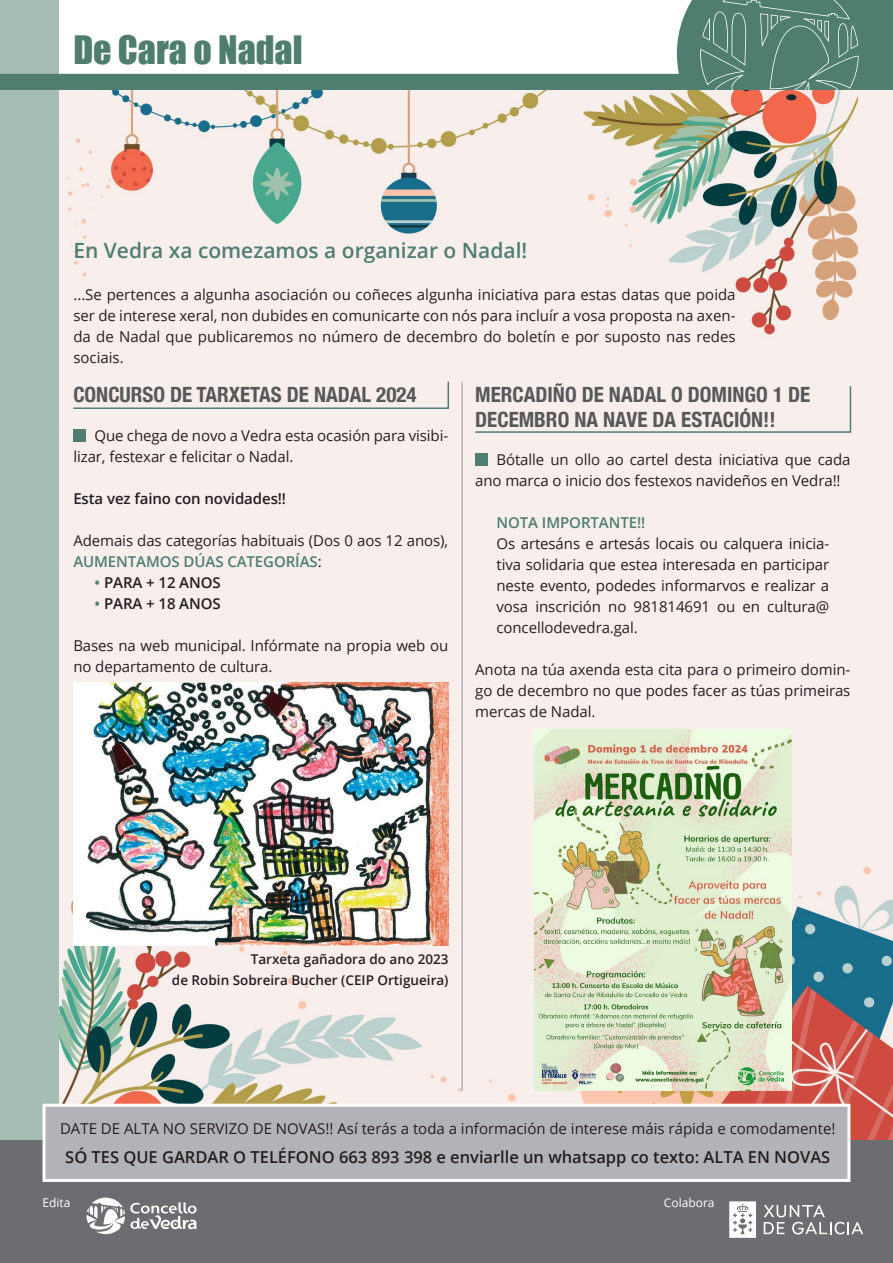
<style>
.page{position:relative;width:893px;height:1263px;background:#fff}
.page>*{position:absolute;margin:0;border:0;box-sizing:border-box;transform-origin:0 0}
.Encabezado_1{font:36px "Impact";color:#4f7e71}
.Titulares_Noticias{font:700 condensed 21px/25.2px "Helvetica Neue";color:#57585a}
.Texto{font:600 21px "Open Sans";color:#4f7e71}
.Texto-2{font:600 16.5px "Open Sans";color:#231f20}
.Texto-3{font:15px/21px "Open Sans";letter-spacing:-.005em;color:#231f20}
.Texto-4{font:600 15px "Open Sans";letter-spacing:-.005em;color:#231f20}
.Texto-5{font:600 15px "Open Sans";letter-spacing:-.005em;color:#4f7e71}
.Pie_de_Foto{font:600 13.5px "Open Sans";color:#231f20}
.Titulares_2{font:12px "Open Sans";color:#fff}
.s1{font-weight:600;color:#4f7e71}
.s2{color:#4f7e71}
</style>
<div class="page">
<img style="left:58px;top:90px;width:835px;height:1051px">
<div style="left:0;top:0;width:58px;height:1263px;background:#a6bdb5"></div>
<div style="left:0;top:1141px;width:893px;height:122px;background:#6c6d70"></div>
<svg style="left:86px;top:1197px;width:111px;height:37px"></svg>
<div style="left:43px;top:1104px;width:807px;height:78px;background:#b2b3b7;border:3px solid #fff"></div>
<svg style="left:0;top:0;width:893px;height:90px"></svg>
<svg style="left:700px;top:0;width:159px;height:90px;background:#5c877b"></svg>
<svg style="left:729px;top:1201px;width:27px;height:37px"></svg>
<svg style="left:764px;top:1205px;width:99px;height:29px"></svg>
<svg style="left:72px;top:380px;width:378px;height:30px;background:#eee7e5"></svg>
<div style="left:73px;top:430px;width:13px;height:12px;background:#4f7e71"></div>
<div style="left:475px;top:453px;width:13px;height:13px;background:#4f7e71"></div>
<img style="left:535px;top:729px;width:256px;height:362px">
<div style="left:474px;top:385px;width:378px;height:49px;background:#f8eeec"></div>
<img style="left:73px;top:682px;width:376px;height:263px">
<hr style="left:462px;top:382px;width:1px;height:709px;background:#939598">
<p class="Encabezado_1" style="left:73px;top:22px;width:231px">De Cara o Nadal</p>
<p class="Texto" style="left:73px;top:236px;width:455px">En Vedra xa comezamos a organizar o Nadal!</p>
<p class="Texto-3" style="left:73px;top:284px;width:664px;text-align:justify">...Se pertences a algunha asociación ou coñeces algunha iniciativa para estas datas que poida ser de interese xeral, non dubides en comunicarte con nós para incluír a vosa proposta na axen&shy;da de Nadal que publicaremos no número de decembro do boletín e por suposto nas redes sociais.</p>
<p class="Titulares_Noticias" style="left:73px;top:380px;width:345px">CONCURSO DE TARXETAS DE NADAL 2024</p>
<p class="Texto-3" style="left:73px;top:425px;width:376px;text-indent:21px">Que chega de novo a Vedra esta ocasión para visibi&shy;lizar, festexar e felicitar o Nadal.</p>
<p class="Texto-4" style="left:73px;top:488px;width:214px">Esta vez faino con novidades!!</p>
<p class="Texto-3" style="left:73px;top:530px;width:376px">Ademais das categorías habituais (Dos 0 aos 12 anos),<br><span class="s1">AUMENTAMOS DÚAS CATEGORÍAS</span>:</p>
<p class="Texto-4" style="left:95px;top:572px;width:128px"><span class="s2">•</span> PARA + 12 ANOS</p>
<p class="Texto-4" style="left:95px;top:593px;width:128px"><span class="s2">•</span> PARA + 18 ANOS</p>
<p class="Texto-3" style="left:73px;top:635px;width:376px">Bases na web municipal. Infórmate na propia web ou no departamento de cultura.</p>
<p class="Titulares_Noticias" style="left:475px;top:380px;width:337px">MERCADIÑO DE NADAL O DOMINGO 1 DE<br>DECEMBRO NA NAVE DA ESTACIÓN!!</p>
<p class="Texto-3" style="left:475px;top:449px;width:377px;text-indent:21px">Bótalle un ollo ao cartel desta iniciativa que cada ano marca o inicio dos festexos navideños en Vedra!!</p>
<p class="Texto-5" style="left:496px;top:512px;width:150px">NOTA IMPORTANTE!!</p>
<p class="Texto-3" style="left:496px;top:533px;width:334px;text-align:justify">Os artesáns e artesás locais ou calquera inicia&shy;tiva solidaria que estea interesada en participar neste evento, podedes informarvos e realizar a vosa inscrición no 981814691 ou en cultura@ concellodevedra.gal.</p>
<p class="Texto-3" style="left:475px;top:659px;width:377px;text-align:justify">Anota na túa axenda esta cita para o primeiro domin&shy;go de decembro no que podes facer as túas primeiras mercas de Nadal.</p>
<p class="Pie_de_Foto" style="left:251px;top:950px;width:199px">Tarxeta gañadora do ano 2023</p>
<p class="Pie_de_Foto" style="left:172px;top:971px;width:278px">de Robin Sobreira Bucher (CEIP Ortigueira)</p>
<p class="Texto-3" style="left:60px;top:1117px;width:777px">DATE DE ALTA NO SERVIZO DE NOVAS!! Así terás a toda a información de interese máis rápida e comodamente!</p>
<p class="Texto-2" style="left:65px;top:1146px;width:766px">SÓ TES QUE GARDAR O TELÉFONO 663 893 398 e enviarlle un whatsapp co texto: ALTA EN NOVAS</p>
<p class="Titulares_2" style="left:43px;top:1194px;width:29px">Edita</p>
<p class="Titulares_2" style="left:664px;top:1194px;width:52px">Colabora</p>
</div>
